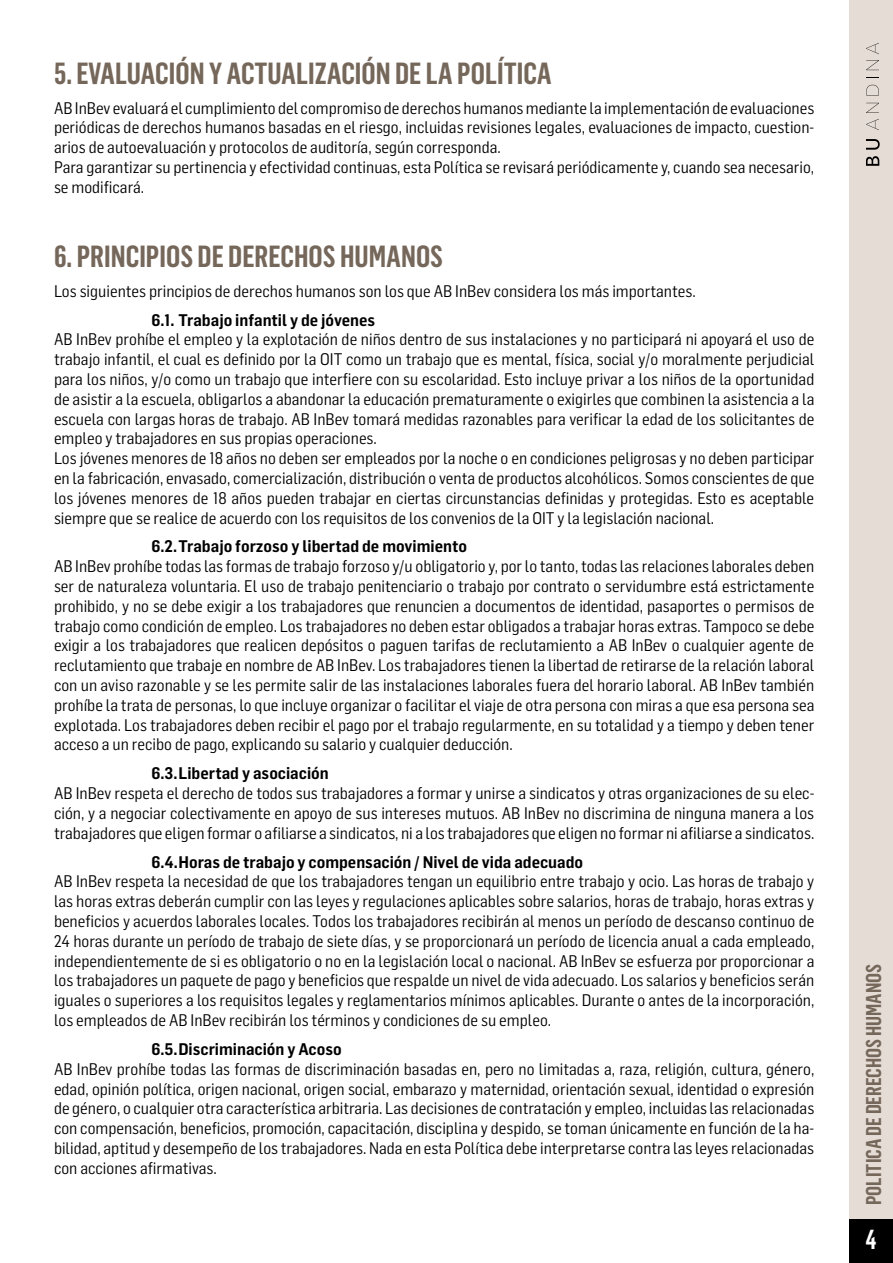
<style>
.page{position:relative;width:893px;height:1263px;background:#fff}
.page>*{position:absolute;margin:0;border:0;box-sizing:border-box;transform-origin:0 0}
.t1{font:600 30px "Flama Condensed";color:#75675a}
.t2{font:600 27px "Flama Condensed";color:#fff}
.t3{font:600 21px "Flama Condensed";color:#75675a}
.t4{font:16.5px/19.8px "Flama Semicondensed";color:#000;text-align:justify}
.t5{font:600 16.5px "Flama Semicondensed";color:#000}
</style>
<div class="page">
<div style="left:850px;top:0;width:43px;height:1263px;background:#e5dcd6"></div>
<div style="left:850px;top:1219px;width:43px;height:44px;background:#000"></div>
<svg style="left:866px;top:156px;width:13px;height:10px"></svg>
<svg style="left:866px;top:139px;width:14px;height:11px"></svg>
<svg style="left:866px;top:119px;width:13px;height:11px"></svg>
<svg style="left:866px;top:103px;width:13px;height:10px"></svg>
<svg style="left:866px;top:85px;width:13px;height:10px"></svg>
<svg style="left:866px;top:60px;width:13px;height:10px"></svg>
<svg style="left:866px;top:43px;width:13px;height:11px"></svg>
<h1 class="t1" style="left:54px;top:54px;width:499px">5. EVALUACIÓN Y ACTUALIZACIÓN DE LA POLÍTICA</h1>
<p class="t4" style="left:54px;top:97px;width:762px;text-align:left">AB InBev evaluará el cumplimiento del compromiso de derechos humanos mediante la implementación de evaluaciones periódicas de derechos humanos basadas en el riesgo, incluidas revisiones legales, evaluaciones de impacto, cuestion&shy;arios de autoevaluación y protocolos de auditoría, según corresponda.<br>Para garantizar su pertinencia y efectividad continuas, esta Política se revisará periódicamente y, cuando sea necesario, se modificará.</p>
<h1 class="t1" style="left:54px;top:237px;width:391px">6. PRINCIPIOS DE DERECHOS HUMANOS</h1>
<p class="t4" style="left:54px;top:280px;width:643px">Los siguientes principios de derechos humanos son los que AB InBev considera los más importantes.</p>
<p class="t5" style="left:151px;top:309px;width:225px">6.1. Trabajo infantil y de jóvenes</p>
<p class="t4" style="left:54px;top:329px;width:762px;text-align:left">AB InBev prohíbe el empleo y la explotación de niños dentro de sus instalaciones y no participará ni apoyará el uso de trabajo infantil, el cual es definido por la OIT como un trabajo que es mental, física, social y/o moralmente perjudicial para los niños, y/o como un trabajo que interfiere con su escolaridad. Esto incluye privar a los niños de la oportunidad de asistir a la escuela, obligarlos a abandonar la educación prematuramente o exigirles que combinen la asistencia a la escuela con largas horas de trabajo. AB InBev tomará medidas razonables para verificar la edad de los solicitantes de empleo y trabajadores en sus propias operaciones.<br>Los jóvenes menores de 18 años no deben ser empleados por la noche o en condiciones peligrosas y no deben participar en la fabricación, envasado, comercialización, distribución o venta de productos alcohólicos. Somos conscientes de que los jóvenes menores de 18 años pueden trabajar en ciertas circunstancias definidas y protegidas. Esto es aceptable siempre que se realice de acuerdo con los requisitos de los convenios de la OIT y la legislación nacional.</p>
<p class="t5" style="left:151px;top:536px;width:317px">6.2.Trabajo forzoso y libertad de movimiento</p>
<p class="t4" style="left:54px;top:556px;width:762px">AB InBev prohíbe todas las formas de trabajo forzoso y/u obligatorio y, por lo tanto, todas las relaciones laborales deben ser de naturaleza voluntaria. El uso de trabajo penitenciario o trabajo por contrato o servidumbre está estrictamente prohibido, y no se debe exigir a los trabajadores que renuncien a documentos de identidad, pasaportes o permisos de trabajo como condición de empleo. Los trabajadores no deben estar obligados a trabajar horas extras. Tampoco se debe exigir a los trabajadores que realicen depósitos o paguen tarifas de reclutamiento a AB InBev o cualquier agente de reclutamiento que trabaje en nombre de AB InBev. Los trabajadores tienen la libertad de retirarse de la relación laboral con un aviso razonable y se les permite salir de las instalaciones laborales fuera del horario laboral. AB InBev también prohíbe la trata de personas, lo que incluye organizar o facilitar el viaje de otra persona con miras a que esa persona sea explotada. Los trabajadores deben recibir el pago por el trabajo regularmente, en su totalidad y a tiempo y deben tener acceso a un recibo de pago, explicando su salario y cualquier deducción.</p>
<p class="t5" style="left:151px;top:763px;width:179px">6.3.Libertad y asociación</p>
<p class="t4" style="left:54px;top:783px;width:762px">AB InBev respeta el derecho de todos sus trabajadores a formar y unirse a sindicatos y otras organizaciones de su elec&shy;ción, y a negociar colectivamente en apoyo de sus intereses mutuos. AB InBev no discrimina de ninguna manera a los trabajadores que eligen formar o afiliarse a sindicatos, ni a los trabajadores que eligen no formar ni afiliarse a sindicatos.</p>
<p class="t5" style="left:151px;top:851px;width:433px">6.4.Horas de trabajo y compensación / Nivel de vida adecuado</p>
<p class="t4" style="left:54px;top:871px;width:762px">AB InBev respeta la necesidad de que los trabajadores tengan un equilibrio entre trabajo y ocio. Las horas de trabajo y las horas extras deberán cumplir con las leyes y regulaciones aplicables sobre salarios, horas de trabajo, horas extras y beneficios y acuerdos laborales locales. Todos los trabajadores recibirán al menos un período de descanso continuo de 24 horas durante un período de trabajo de siete días, y se proporcionará un período de licencia anual a cada empleado, independientemente de si es obligatorio o no en la legislación local o nacional. AB InBev se esfuerza por proporcionar a los trabajadores un paquete de pago y beneficios que respalde un nivel de vida adecuado. Los salarios y beneficios serán iguales o superiores a los requisitos legales y reglamentarios mínimos aplicables. Durante o antes de la incorporación, los empleados de AB InBev recibirán los términos y condiciones de su empleo.</p>
<p class="t5" style="left:151px;top:1038px;width:192px">6.5.Discriminación y Acoso</p>
<p class="t4" style="left:54px;top:1058px;width:762px">AB InBev prohíbe todas las formas de discriminación basadas en, pero no limitadas a, raza, religión, cultura, género, edad, opinión política, origen nacional, origen social, embarazo y maternidad, orientación sexual, identidad o expresión de género, o cualquier otra característica arbitraria. Las decisiones de contratación y empleo, incluidas las relacionadas con compensación, beneficios, promoción, capacitación, disciplina y despido, se toman únicamente en función de la ha&shy;bilidad, aptitud y desempeño de los trabajadores. Nada en esta Política debe interpretarse contra las leyes relacionadas con acciones afirmativas.</p>
<p class="t3" style="left:860px;top:1205px;width:242px;rotate:-90deg">POLITICA DE DERECHOS HUMANOS</p>
<h2 class="t2" style="left:866px;top:1222px;width:13px">4</h2>
</div>
